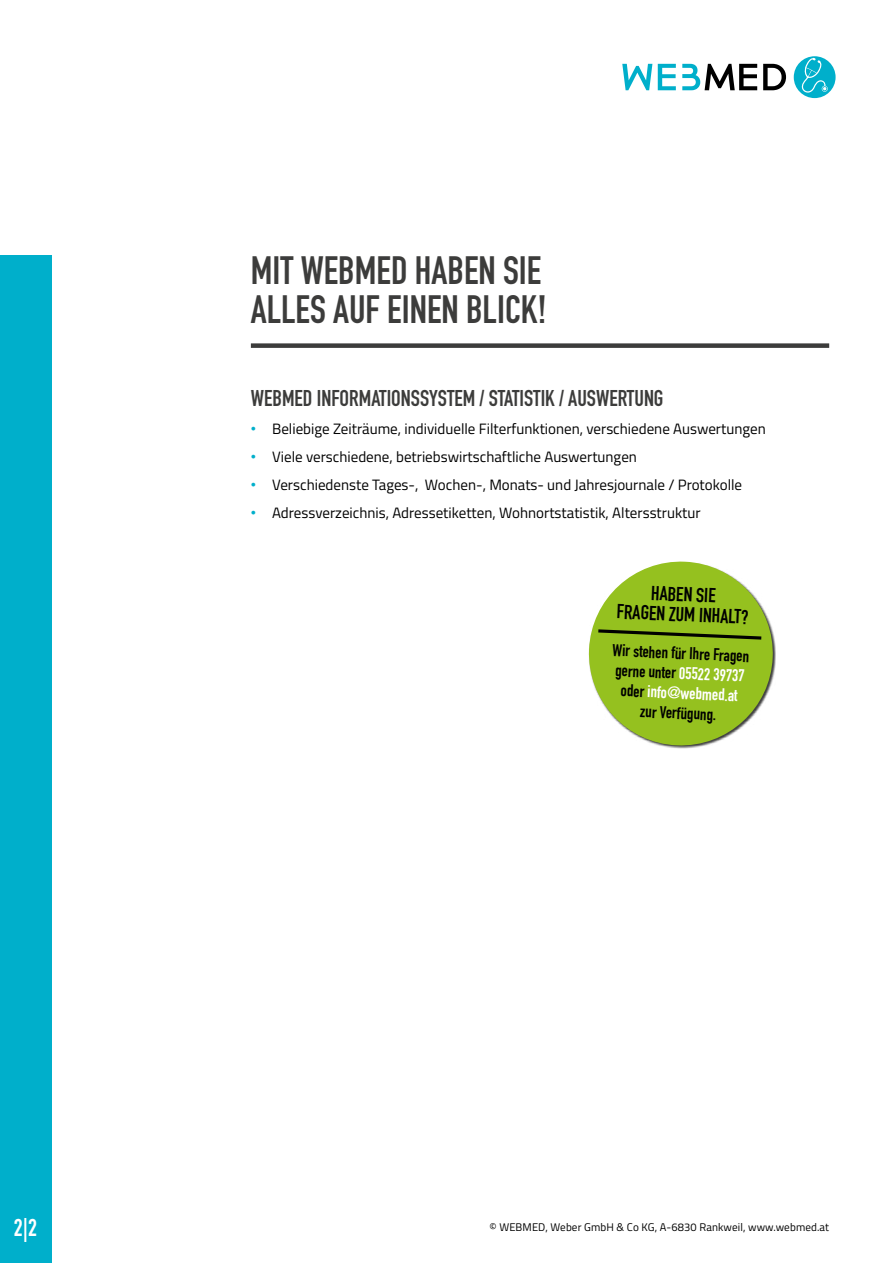
<style>
.page{position:relative;width:893px;height:1263px;background:#fff}
.page>*{position:absolute;margin:0;border:0;box-sizing:border-box;transform-origin:0 0}
.t1{font:39px/39px "DIN Engschrift";color:#3c3c3b}
.t2{font:24px "DIN Engschrift";color:#fff}
.t3{font:22.5px "DIN Engschrift";color:#3c3c3b}
.t4{font:19.95px/20px "DIN Engschrift";color:#000;text-align:center}
.t5{font:16.8px/20px "DIN Engschrift";color:#000;text-align:center}
.t6{font:15px "Titillium Web";color:#000}
.t7{font:11.1px "Titillium Web";letter-spacing:.01em;color:#000}
.s1{font-family:"Arial";color:#00afcb}
.s2{color:#fff}
</style>
<div class="page">
<svg style="left:658px;top:64px;width:18px;height:26px"></svg>
<svg style="left:622px;top:64px;width:30px;height:26px"></svg>
<svg style="left:763px;top:64px;width:23px;height:26px"></svg>
<svg style="left:682px;top:64px;width:75px;height:26px"></svg>
<div style="left:794px;top:56px;width:42px;height:42px;background:#00afcb;border-radius:50%"></div>
<svg style="left:801px;top:58px;width:27px;height:35px"></svg>
<div style="left:0;top:255px;width:51px;height:1008px;background:#00afcb"></div>
<div style="left:251px;top:343px;width:578px;height:5px;background:#3c3c3b"></div>
<svg style="left:588px;top:561px;width:187px;height:186px"></svg>
<h2 class="t2" style="left:14px;top:1213px;width:25px">2|2</h2>
<h1 class="t1" style="left:251px;top:251px;width:297px">MIT WEBMED HABEN SIE<br>ALLES AUF EINEN BLICK!</h1>
<h3 class="t3" style="left:251px;top:385px;width:414px">WEBMED INFORMATIONSSYSTEM / STATISTIK / AUSWERTUNG</h3>
<p class="t6" style="left:251px;top:418px;width:516px"><span class="s1">•</span> Beliebige Zeiträume, individuelle Filterfunktionen, verschiedene Auswertungen</p>
<p class="t6" style="left:251px;top:446px;width:388px"><span class="s1">•</span> Viele verschiedene, betriebswirtschaftliche Auswertungen</p>
<p class="t6" style="left:251px;top:474px;width:493px"><span class="s1">•</span> Verschiedenste Tages-, Wochen-, Monats- und Jahresjournale / Protokolle</p>
<p class="t6" style="left:251px;top:502px;width:451px"><span class="s1">•</span> Adressverzeichnis, Adressetiketten, Wohnortstatistik, Altersstruktur</p>
<h3 class="t4" style="left:618px;top:582px;width:133px;rotate:2deg">HABEN SIE<br>FRAGEN ZUM INHALT?</h3>
<p class="t5" style="left:613px;top:641px;width:138px;rotate:2deg">Wir stehen für Ihre Fragen gerne unter <span class="s2">05522 39737 </span>oder <span class="s2">info@webmed.at </span>zur Verfügung.</p>
<p class="t7" style="left:490px;top:1219px;width:341px">© WEBMED, Weber GmbH &amp; Co KG, A-6830 Rankweil, www.webmed.at</p>
</div>
